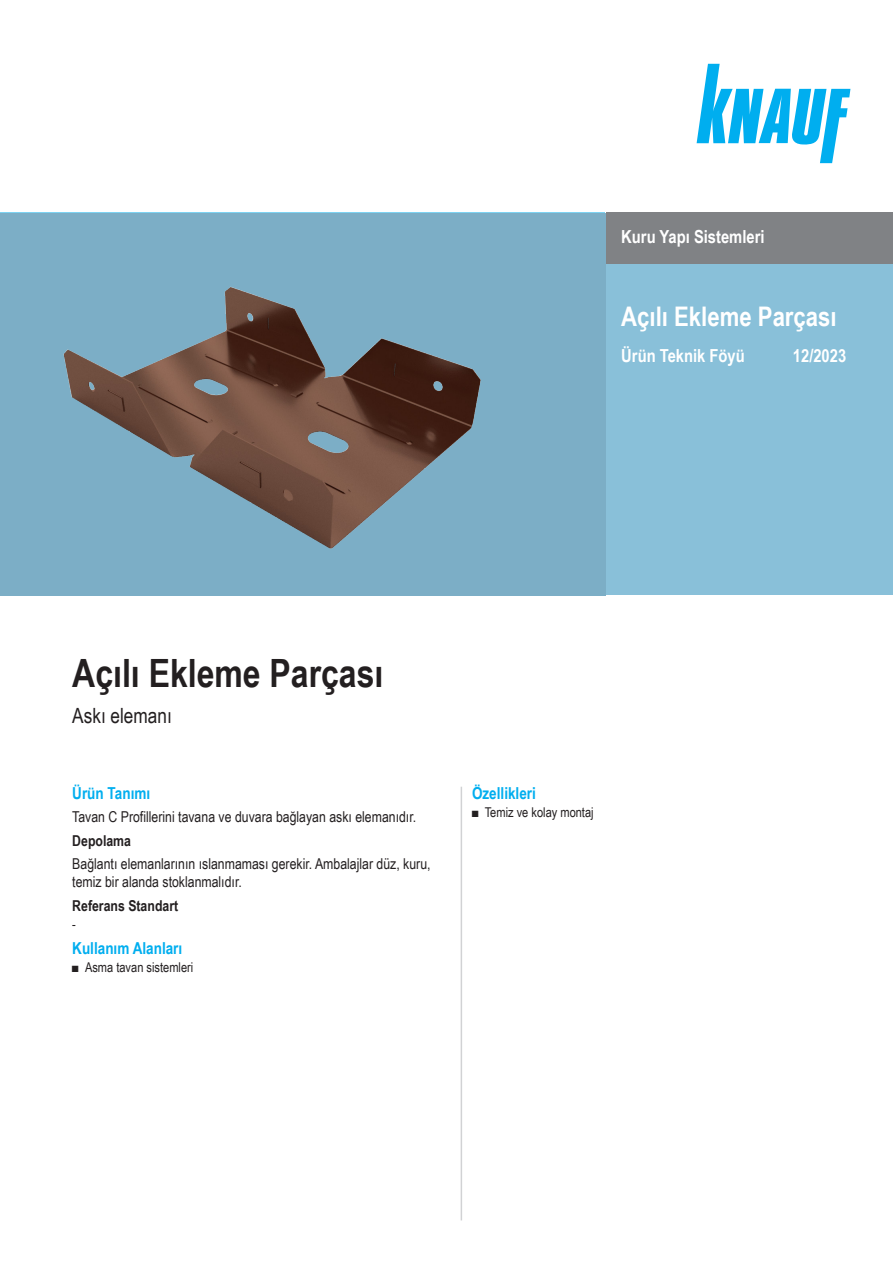
<style>
.page{position:relative;width:893px;height:1263px;background:#fff}
.page>*{position:absolute;margin:0;border:0;box-sizing:border-box;transform-origin:0 0}
.Titel_1te_Zeile_TB{font:700 39px "Arial Narrow";color:#231f20}
.Dokumentbezeichnung{font:700 27px "Arial Narrow";color:#fff}
.Titel_1te_Zeile_TB-2{font:21px "Arial Narrow";color:#231f20}
.Dokumentbezeichnung-2{font:700 18px "Arial Narrow";color:#fff}
.Sparte_TB{font:700 18px "Arial Narrow";color:#fff}
.Ue3_Beschreibung_11{font:700 16.5px "Arial Narrow";color:#00aeef}
.Ue4_Beschreibung_10{font:15px/18px "Arial Narrow";color:#231f20}
.Ue4_Beschreibung_10-2{font:700 15px "Arial Narrow";color:#231f20}
.Text_TB{font:13.5px "Arial Narrow";color:#231f20}
</style>
<div class="page">
<div style="left:606px;top:213px;width:287px;height:382px;background:#89c0d9"></div>
<div style="left:606px;top:213px;width:287px;height:51px;background:#808285"></div>
<svg style="left:697px;top:64px;width:153px;height:99px"></svg>
<div style="left:0;top:213px;width:606px;height:382px;background:#7caec6"></div>
<img style="left:63px;top:286px;width:418px;height:263px">
<hr style="left:461px;top:787px;width:1px;height:433px;background:#d1d2d4">
<p class="Sparte_TB" style="left:621px;top:223px;width:145px">Kuru Yapı Sistemleri</p>
<p class="Dokumentbezeichnung" style="left:621px;top:296px;width:217px">Açılı Ekleme Parçası</p>
<p class="Dokumentbezeichnung-2" style="left:621px;top:342px;width:125px">Ürün Teknik Föyü</p>
<p class="Dokumentbezeichnung-2" style="left:793px;top:342px;width:55px">12/2023</p>
<p class="Titel_1te_Zeile_TB" style="left:72px;top:644px;width:313px">Açılı Ekleme Parçası</p>
<p class="Titel_1te_Zeile_TB-2" style="left:72px;top:700px;width:101px">Askı elemanı</p>
<p class="Ue3_Beschreibung_11" style="left:72px;top:780px;width:79px">Ürün Tanımı</p>
<p class="Ue4_Beschreibung_10" style="left:72px;top:807px;width:345px">Tavan C Profillerini tavana ve duvara bağlayan askı elemanıdır.</p>
<p class="Ue4_Beschreibung_10-2" style="left:72px;top:829px;width:60px">Depolama</p>
<p class="Ue4_Beschreibung_10" style="left:72px;top:854px;width:360px">Bağlantı elemanlarının ıslanmaması gerekir. Ambalajlar düz, kuru, temiz bir alanda stoklanmalıdır.</p>
<p class="Ue4_Beschreibung_10-2" style="left:72px;top:894px;width:107px">Referans Standart</p>
<p class="Text_TB" style="left:72px;top:914px;width:5px">-</p>
<p class="Ue3_Beschreibung_11" style="left:72px;top:936px;width:112px">Kullanım Alanları</p>
<p class="Text_TB" style="left:72px;top:958px;width:123px">■ Asma tavan sistemleri</p>
<p class="Ue3_Beschreibung_11" style="left:472px;top:780px;width:65px">Özellikleri</p>
<p class="Text_TB" style="left:472px;top:802px;width:123px">■ Temiz ve kolay montaj</p>
</div>
